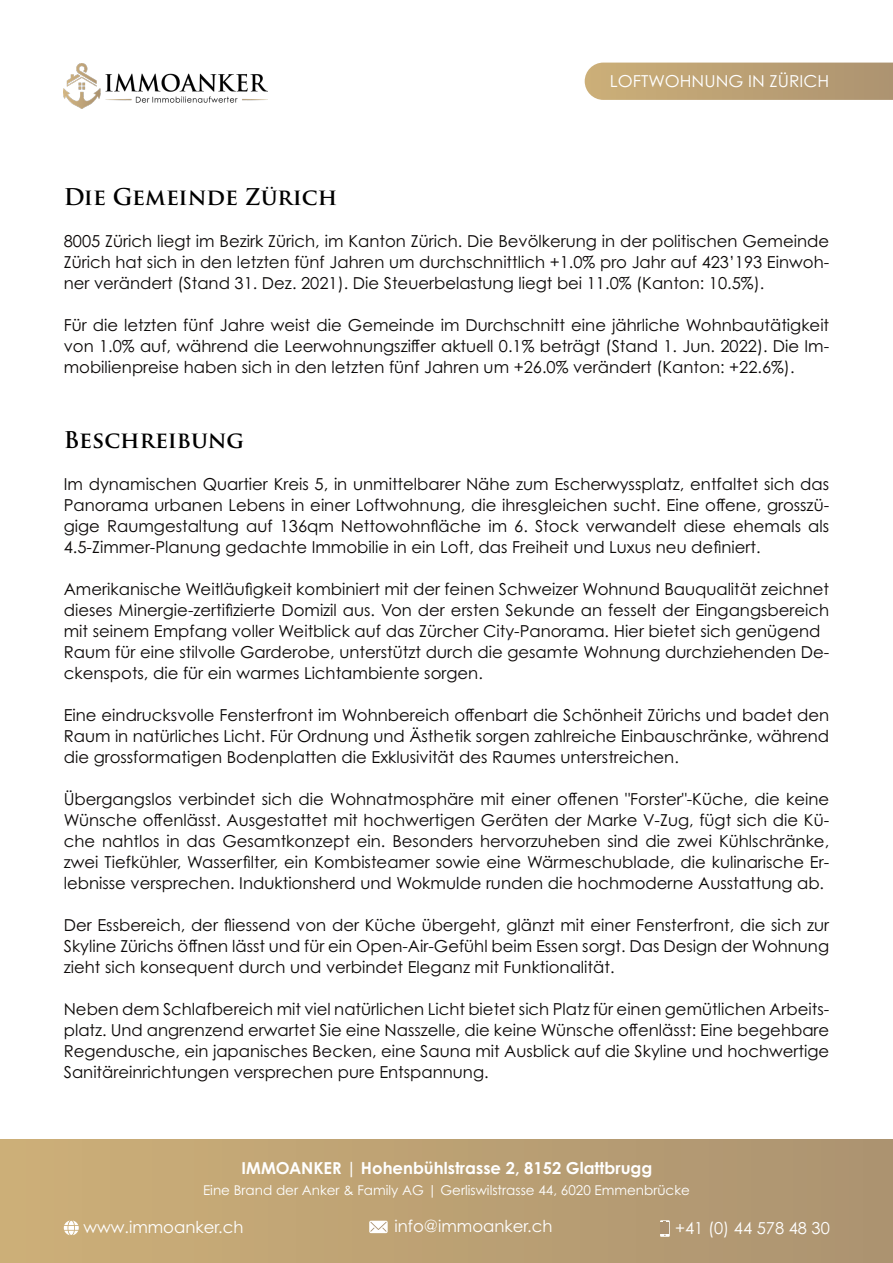
<style>
.page{position:relative;width:893px;height:1263px;background:#fff}
.page>*{position:absolute;margin:0;border:0;box-sizing:border-box;transform-origin:0 0}
.t1{font:700 22.5px "Trajan Pro";color:#000}
.t2{font:16.5px/21px "Century Gothic Pro";color:#0b0807;text-align:justify}
.t3{font:16.5px "Century Gothic Pro";color:#fff}
.t4{font:700 16.5px "Century Gothic Pro";color:#fff}
.t5{font:16.5px "Century Gothic Pro";color:#fff;scale:1.04 1}
.t6{font:13.5px "Century Gothic Pro";color:#fff}
</style>
<div class="page">
<div style="left:0;top:1140px;width:893px;height:123px;background:linear-gradient(to right,#cdaf78,#ab9370)"></div>
<svg style="left:585px;top:63px;width:308px;height:37px;background:#bca276"></svg>
<img style="left:64px;top:63px;width:204px;height:45px">
<svg style="left:64px;top:1220px;width:15px;height:15px"></svg>
<svg style="left:369px;top:1221px;width:19px;height:12px"></svg>
<svg style="left:370px;top:1222px;width:17px;height:10px"></svg>
<svg style="left:660px;top:1220px;width:10px;height:17px"></svg>
<div style="left:661px;top:1222px;width:8px;height:12px;background:#ab9170"></div>
<p class="t5" style="left:610px;top:71px;width:212px">LOFTWOHNUNG IN ZÜRICH</p>
<h1 class="t1" style="left:64px;top:183px;width:275px">Die Gemeinde Zürich</h1>
<p class="t2" style="left:64px;top:230px;width:767px">8005 Zürich liegt im Bezirk Zürich, im Kanton Zürich. Die Bevölkerung in der politischen Gemeinde Zürich hat sich in den letzten fünf Jahren um durchschnittlich +1.0% pro Jahr auf 423’193 Einwoh&shy;ner verändert (Stand 31. Dez. 2021). Die Steuerbelastung liegt bei 11.0% (Kanton: 10.5%).</p>
<p class="t2" style="left:64px;top:314px;width:767px">Für die letzten fünf Jahre weist die Gemeinde im Durchschnitt eine jährliche Wohnbautätigkeit von 1.0% auf, während die Leerwohnungsziffer aktuell 0.1% beträgt (Stand 1. Jun. 2022). Die Im&shy;mobilienpreise haben sich in den letzten fünf Jahren um +26.0% verändert (Kanton: +22.6%).</p>
<h1 class="t1" style="left:64px;top:426px;width:182px">Beschreibung</h1>
<p class="t2" style="left:64px;top:473px;width:767px">Im dynamischen Quartier Kreis 5, in unmittelbarer Nähe zum Escherwyssplatz, entfaltet sich das Panorama urbanen Lebens in einer Loftwohnung, die ihresgleichen sucht. Eine offene, grosszü&shy;gige Raumgestaltung auf 136qm Nettowohnfläche im 6. Stock verwandelt diese ehemals als 4.5-Zimmer-Planung gedachte Immobilie in ein Loft, das Freiheit und Luxus neu definiert.</p>
<p class="t2" style="left:64px;top:578px;width:767px;text-align:left">Amerikanische Weitläufigkeit kombiniert mit der feinen Schweizer Wohnund Bauqualität zeichnet dieses Minergie-zertifizierte Domizil aus. Von der ersten Sekunde an fesselt der Eingangsbereich mit seinem Empfang voller Weitblick auf das Zürcher City-Panorama. Hier bietet sich genügend Raum für eine stilvolle Garderobe, unterstützt durch die gesamte Wohnung durchziehenden De&shy;ckenspots, die für ein warmes Lichtambiente sorgen.</p>
<p class="t2" style="left:64px;top:704px;width:767px">Eine eindrucksvolle Fensterfront im Wohnbereich offenbart die Schönheit Zürichs und badet den Raum in natürliches Licht. Für Ordnung und Ästhetik sorgen zahlreiche Einbauschränke, während die grossformatigen Bodenplatten die Exklusivität des Raumes unterstreichen.</p>
<p class="t2" style="left:64px;top:788px;width:767px">Übergangslos verbindet sich die Wohnatmosphäre mit einer offenen "Forster"-Küche, die keine Wünsche offenlässt. Ausgestattet mit hochwertigen Geräten der Marke V-Zug, fügt sich die Kü&shy;che nahtlos in das Gesamtkonzept ein. Besonders hervorzuheben sind die zwei Kühlschränke, zwei Tiefkühler, Wasserfilter, ein Kombisteamer sowie eine Wärmeschublade, die kulinarische Er&shy;lebnisse versprechen. Induktionsherd und Wokmulde runden die hochmoderne Ausstattung ab.</p>
<p class="t2" style="left:64px;top:914px;width:767px">Der Essbereich, der fliessend von der Küche übergeht, glänzt mit einer Fensterfront, die sich zur Skyline Zürichs öffnen lässt und für ein Open-Air-Gefühl beim Essen sorgt. Das Design der Wohnung zieht sich konsequent durch und verbindet Eleganz mit Funktionalität.</p>
<p class="t2" style="left:64px;top:998px;width:767px">Neben dem Schlafbereich mit viel natürlichen Licht bietet sich Platz für einen gemütlichen Arbeits&shy;platz. Und angrenzend erwartet Sie eine Nasszelle, die keine Wünsche offenlässt: Eine begehbare Regendusche, ein japanisches Becken, eine Sauna mit Ausblick auf die Skyline und hochwertige Sanitäreinrichtungen versprechen pure Entspannung.</p>
<p class="t4" style="left:242px;top:1158px;width:412px">IMMOANKER | Hohenbühlstrasse 2, 8152 Glattbrugg</p>
<p class="t6" style="left:203px;top:1182px;width:488px">Eine Brand der Anker &amp; Family AG | Gerliswilstrasse 44, 6020 Emmenbrücke</p>
<p class="t3" style="left:83px;top:1217px;width:162px">www.immoanker.ch</p>
<p class="t3" style="left:394px;top:1216px;width:160px">info@immoanker.ch</p>
<p class="t3" style="left:675px;top:1218px;width:156px">+41 (0) 44 578 48 30</p>
</div>
